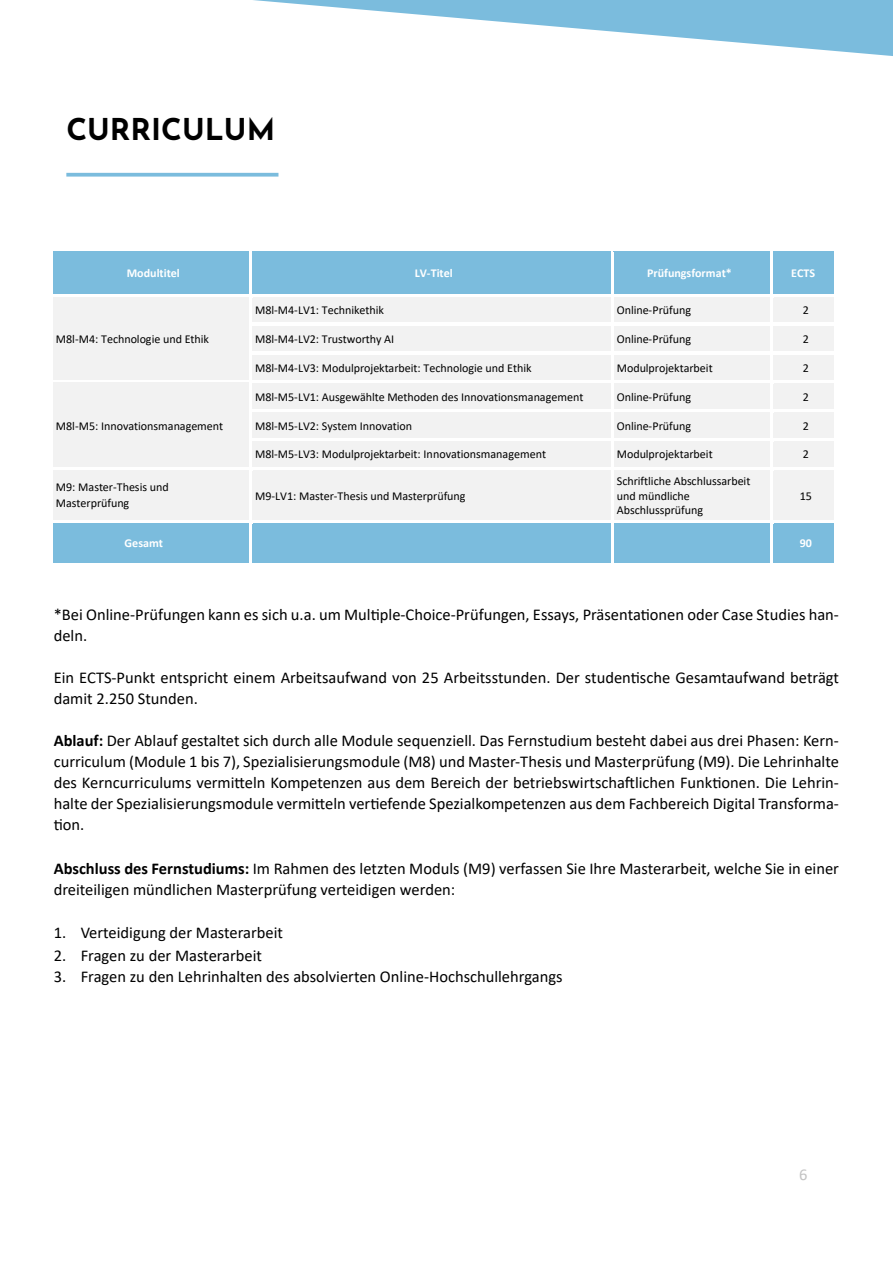
<style>
.page{position:relative;width:893px;height:1263px;background:#fff}
.page>*{position:absolute;margin:0;border:0;box-sizing:border-box;transform-origin:0 0}
.t1{font:700 30px "Josefin Sans";color:#000}
.t2{font:16.5px/21px "Calibri";color:#000}
.t3{font:16.5px "Calibri";color:#c3c3c3}
.t4{font:12px/14.7px "Calibri";letter-spacing:-.005em;color:#000}
.t5{font:700 12px "Calibri";color:#fff}
.s1{font-weight:700}
</style>
<div class="page">
<svg style="left:253px;top:0;width:640px;height:56px"></svg>
<svg style="left:66px;top:173px;width:212px;height:4px"></svg>
<div style="left:53px;top:252px;width:198px;height:42px;background:#7bbcdd"></div>
<div style="left:252px;top:252px;width:360px;height:42px;background:#7bbcdd"></div>
<div style="left:613px;top:252px;width:159px;height:42px;background:#7bbcdd"></div>
<div style="left:773px;top:252px;width:63px;height:42px;background:#7bbcdd"></div>
<hr style="left:250px;top:252px;width:2px;height:42px;background:#fff">
<hr style="left:611px;top:252px;width:2px;height:42px;background:#fff">
<hr style="left:771px;top:252px;width:2px;height:42px;background:#fff">
<hr style="left:835px;top:252px;width:2px;height:42px;background:#fff">
<div style="left:53px;top:297px;width:198px;height:83px;background:#f2f2f2"></div>
<div style="left:252px;top:297px;width:360px;height:26px;background:#f2f2f2"></div>
<div style="left:613px;top:297px;width:159px;height:26px;background:#f2f2f2"></div>
<div style="left:773px;top:297px;width:63px;height:26px;background:#f2f2f2"></div>
<hr style="left:250px;top:297px;width:2px;height:26px;background:#fff">
<hr style="left:611px;top:297px;width:2px;height:26px;background:#fff">
<hr style="left:771px;top:297px;width:2px;height:26px;background:#fff">
<hr style="left:835px;top:297px;width:2px;height:26px;background:#fff">
<div style="left:252px;top:326px;width:360px;height:26px;background:#f2f2f2"></div>
<div style="left:613px;top:326px;width:159px;height:26px;background:#f2f2f2"></div>
<div style="left:773px;top:326px;width:63px;height:26px;background:#f2f2f2"></div>
<hr style="left:250px;top:326px;width:2px;height:26px;background:#fff">
<hr style="left:611px;top:326px;width:2px;height:26px;background:#fff">
<hr style="left:771px;top:326px;width:2px;height:26px;background:#fff">
<hr style="left:835px;top:326px;width:2px;height:26px;background:#fff">
<div style="left:252px;top:355px;width:360px;height:25px;background:#f2f2f2"></div>
<div style="left:613px;top:355px;width:159px;height:25px;background:#f2f2f2"></div>
<div style="left:773px;top:355px;width:63px;height:25px;background:#f2f2f2"></div>
<hr style="left:250px;top:355px;width:2px;height:25px;background:#fff">
<hr style="left:611px;top:355px;width:2px;height:25px;background:#fff">
<hr style="left:771px;top:355px;width:2px;height:25px;background:#fff">
<hr style="left:835px;top:355px;width:2px;height:25px;background:#fff">
<div style="left:53px;top:384px;width:198px;height:83px;background:#f2f2f2"></div>
<div style="left:252px;top:384px;width:360px;height:25px;background:#f2f2f2"></div>
<div style="left:613px;top:384px;width:159px;height:25px;background:#f2f2f2"></div>
<div style="left:773px;top:384px;width:63px;height:25px;background:#f2f2f2"></div>
<hr style="left:53px;top:383px;width:197px;height:1px;background:#f2f2f2">
<svg style="left:252px;top:383px;width:359px;height:1px"></svg>
<svg style="left:615px;top:383px;width:155px;height:1px"></svg>
<svg style="left:774px;top:383px;width:60px;height:1px"></svg>
<hr style="left:250px;top:384px;width:2px;height:25px;background:#fff">
<hr style="left:611px;top:384px;width:2px;height:25px;background:#fff">
<hr style="left:771px;top:384px;width:2px;height:25px;background:#fff">
<hr style="left:835px;top:384px;width:2px;height:25px;background:#fff">
<div style="left:252px;top:413px;width:360px;height:25px;background:#f2f2f2"></div>
<div style="left:613px;top:413px;width:159px;height:25px;background:#f2f2f2"></div>
<div style="left:773px;top:413px;width:63px;height:25px;background:#f2f2f2"></div>
<svg style="left:252px;top:412px;width:359px;height:1px"></svg>
<svg style="left:615px;top:412px;width:155px;height:1px"></svg>
<svg style="left:774px;top:412px;width:60px;height:1px"></svg>
<hr style="left:250px;top:413px;width:2px;height:25px;background:#fff">
<hr style="left:611px;top:413px;width:2px;height:25px;background:#fff">
<hr style="left:771px;top:413px;width:2px;height:25px;background:#fff">
<hr style="left:835px;top:413px;width:2px;height:25px;background:#fff">
<div style="left:252px;top:442px;width:360px;height:25px;background:#f2f2f2"></div>
<div style="left:613px;top:442px;width:159px;height:25px;background:#f2f2f2"></div>
<div style="left:773px;top:442px;width:63px;height:25px;background:#f2f2f2"></div>
<svg style="left:252px;top:441px;width:359px;height:1px"></svg>
<svg style="left:615px;top:441px;width:155px;height:1px"></svg>
<svg style="left:774px;top:441px;width:60px;height:1px"></svg>
<hr style="left:250px;top:442px;width:2px;height:25px;background:#fff">
<hr style="left:611px;top:442px;width:2px;height:25px;background:#fff">
<hr style="left:771px;top:442px;width:2px;height:25px;background:#fff">
<hr style="left:835px;top:442px;width:2px;height:25px;background:#fff">
<div style="left:53px;top:470px;width:198px;height:51px;background:#f2f2f2"></div>
<div style="left:252px;top:470px;width:360px;height:51px;background:#f2f2f2"></div>
<div style="left:613px;top:470px;width:159px;height:51px;background:#f2f2f2"></div>
<div style="left:773px;top:470px;width:63px;height:51px;background:#f2f2f2"></div>
<hr style="left:250px;top:470px;width:2px;height:51px;background:#fff">
<hr style="left:611px;top:470px;width:2px;height:51px;background:#fff">
<hr style="left:771px;top:470px;width:2px;height:51px;background:#fff">
<hr style="left:835px;top:470px;width:2px;height:51px;background:#fff">
<div style="left:53px;top:524px;width:198px;height:39px;background:#7bbcdd"></div>
<div style="left:252px;top:524px;width:360px;height:39px;background:#7bbcdd"></div>
<div style="left:613px;top:524px;width:159px;height:39px;background:#7bbcdd"></div>
<div style="left:773px;top:524px;width:63px;height:39px;background:#7bbcdd"></div>
<hr style="left:250px;top:524px;width:2px;height:39px;background:#fff">
<hr style="left:611px;top:524px;width:2px;height:39px;background:#fff">
<hr style="left:771px;top:524px;width:2px;height:39px;background:#fff">
<hr style="left:835px;top:524px;width:2px;height:39px;background:#fff">
<h1 class="t1" style="left:66px;top:103px;width:210px">CURRICULUM</h1>
<p class="t5" style="left:127px;top:265px;width:55px">Modultitel</p>
<p class="t5" style="left:415px;top:265px;width:40px">LV-Titel</p>
<p class="t5" style="left:647px;top:264px;width:86px">Prüfungsformat*</p>
<p class="t5" style="left:791px;top:265px;width:25px">ECTS</p>
<p class="t4" style="left:56px;top:331px;width:155px">M8l-M4: Technologie und Ethik</p>
<p class="t4" style="left:56px;top:418px;width:169px">M8l-M5: Innovationsmanagement</p>
<p class="t4" style="left:255px;top:302px;width:130px">M8l-M4-LV1: Technikethik</p>
<p class="t4" style="left:617px;top:302px;width:76px">Online-Prüfung</p>
<p class="t4" style="left:803px;top:302px;width:8px">2</p>
<p class="t4" style="left:255px;top:331px;width:141px">M8l-M4-LV2: Trustworthy AI</p>
<p class="t4" style="left:617px;top:331px;width:76px">Online-Prüfung</p>
<p class="t4" style="left:803px;top:331px;width:8px">2</p>
<p class="t4" style="left:255px;top:360px;width:278px">M8l-M4-LV3: Modulprojektarbeit: Technologie und Ethik</p>
<p class="t4" style="left:617px;top:360px;width:97px">Modulprojektarbeit</p>
<p class="t4" style="left:803px;top:360px;width:8px">2</p>
<p class="t4" style="left:255px;top:389px;width:330px">M8l-M5-LV1: Ausgewählte Methoden des Innovationsmanagement</p>
<p class="t4" style="left:617px;top:389px;width:76px">Online-Prüfung</p>
<p class="t4" style="left:803px;top:389px;width:8px">2</p>
<p class="t4" style="left:255px;top:418px;width:159px">M8l-M5-LV2: System Innovation</p>
<p class="t4" style="left:617px;top:418px;width:76px">Online-Prüfung</p>
<p class="t4" style="left:803px;top:418px;width:8px">2</p>
<p class="t4" style="left:255px;top:447px;width:292px">M8l-M5-LV3: Modulprojektarbeit: Innovationsmanagement</p>
<p class="t4" style="left:617px;top:447px;width:97px">Modulprojektarbeit</p>
<p class="t4" style="left:803px;top:447px;width:8px">2</p>
<p class="t4" style="left:56px;top:479px;width:114px;line-height:15.5px">M9: Master-Thesis und<br>Masterprüfung</p>
<p class="t4" style="left:255px;top:488px;width:212px">M9-LV1: Master-Thesis und Masterprüfung</p>
<p class="t4" style="left:617px;top:473px;width:135px">Schriftliche Abschlussarbeit und mündliche<br>Abschlussprüfung</p>
<p class="t4" style="left:800px;top:488px;width:14px">15</p>
<p class="t5" style="left:125px;top:535px;width:40px">Gesamt</p>
<p class="t5" style="left:800px;top:535px;width:14px">90</p>
<p class="t2" style="left:54px;top:604px;width:787px">*Bei Online-Prüfungen kann es sich u.a. um Multiple-Choice-Prüfungen, Essays, Präsentationen oder Case Studies han&shy;deln.</p>
<p class="t2" style="left:54px;top:667px;width:787px">Ein ECTS-Punkt entspricht einem Arbeitsaufwand von 25 Arbeitsstunden. Der studentische Gesamtaufwand beträgt damit 2.250 Stunden.</p>
<p class="t2" style="left:54px;top:730px;width:787px;text-align:justify"><span class="s1">Ablauf:</span> Der Ablauf gestaltet sich durch alle Module sequenziell. Das Fernstudium besteht dabei aus drei Phasen: Kern&shy;curriculum (Module 1 bis 7), Spezialisierungsmodule (M8) und Master-Thesis und Masterprüfung (M9). Die Lehrinhalte des Kerncurriculums vermitteln Kompetenzen aus dem Bereich der betriebswirtschaftlichen Funktionen. Die Lehrin&shy;halte der Spezialisierungsmodule vermitteln vertiefende Spezialkompetenzen aus dem Fachbereich Digital Transforma&shy;tion.</p>
<p class="t2" style="left:54px;top:857px;width:787px"><span class="s1">Abschluss des Fernstudiums:</span> Im Rahmen des letzten Moduls (M9) verfassen Sie Ihre Masterarbeit, welche Sie in einer dreiteiligen mündlichen Masterprüfung verteidigen werden:</p>
<p class="t2" style="left:54px;top:922px;width:231px">1. Verteidigung der Masterarbeit</p>
<p class="t2" style="left:54px;top:944px;width:210px">2. Fragen zu der Masterarbeit</p>
<p class="t2" style="left:54px;top:965px;width:510px">3. Fragen zu den Lehrinhalten des absolvierten Online-Hochschullehrgangs</p>
<p class="t4" style="left:59px;top:676px;width:776px">Spezialisierungsmodule (M8) und Master-Thesis und Masterarbeit (M9). Die Lehrinhalte des Kerncurriculums vermitteln Kompetenzen aus dem Bereich der</p>
<p class="t4" style="left:59px;top:736px;width:776px"><span class="s1">Abschluss des Fernstudiums:</span> Im Rahmen des letzten Moduls (M9) verfassen Sie Ihre Masterarbeit, welche Sie in einer dreiteiligen mündlichen Abschlussprüfung verteidigen werden:</p>
<p class="t4" style="left:92px;top:781px;width:175px"><span class="s1">1.</span> Verteidigung der Masterarbeit</p>
<p class="t4" style="left:92px;top:796px;width:160px"><span class="s1">2.</span> Fragen zu der Masterarbeit</p>
<p class="t3" style="left:799px;top:1163px;width:10px">6</p>
</div>
